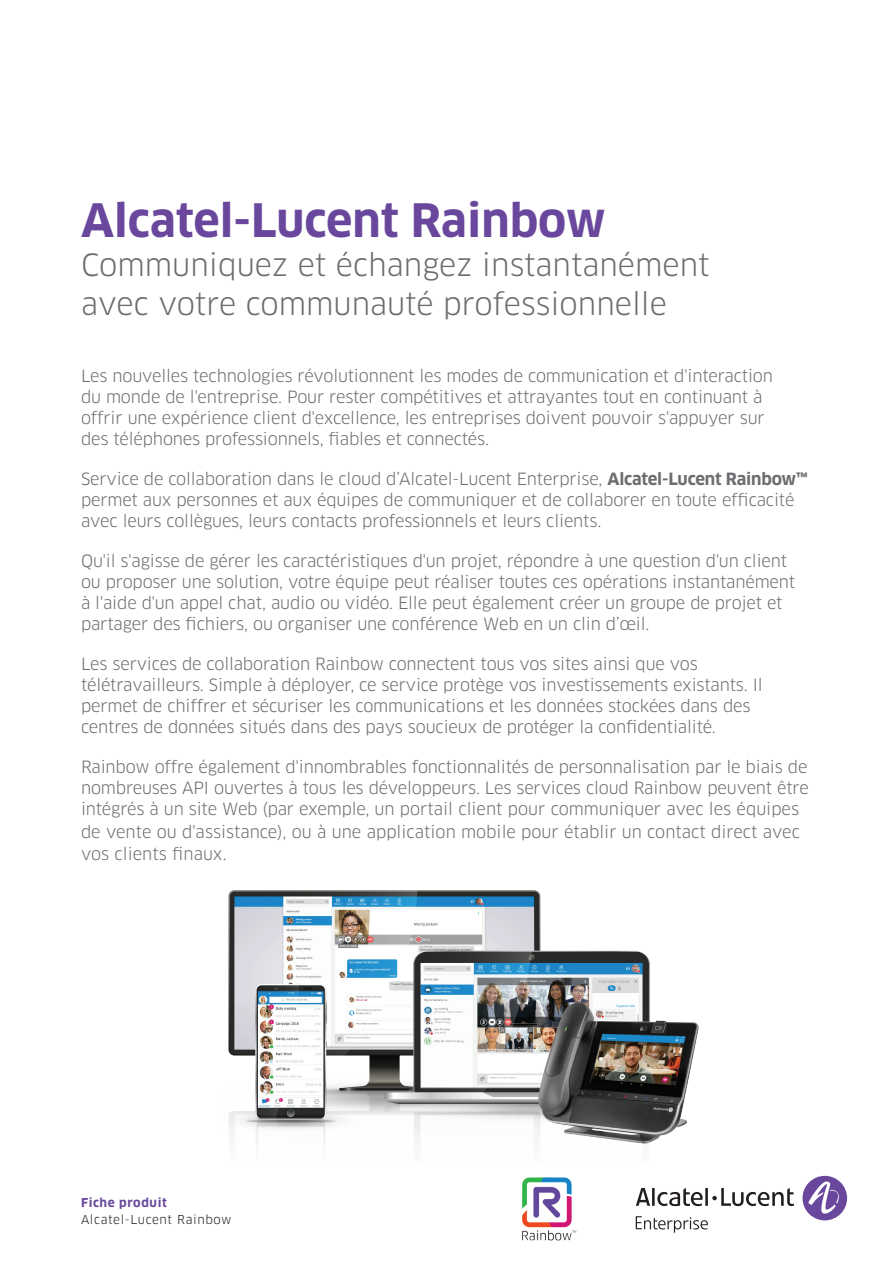
<style>
.page{position:relative;width:893px;height:1263px;background:#fff}
.page>*{position:absolute;margin:0;border:0;box-sizing:border-box;transform-origin:0 0}
.t1{font:700 45px "Clan OT";color:#69479c}
.t2{font:30px/39px "Clan OT";color:#6c6d70}
.t3{font:16.5px/21px "Clan OT";letter-spacing:-.01em;color:#6c6d70}
.t4{font:12px "Clan OT";letter-spacing:.05em;color:#231f20}
.t5{font:700 12px "Clan OT";letter-spacing:.05em;color:#69479c}
.s1{font-weight:700}
</style>
<div class="page">
<div style="left:802px;top:1176px;width:45px;height:44px;background:#69479c;border-radius:50%"></div>
<svg style="left:808px;top:1181px;width:34px;height:33px"></svg>
<svg style="left:636px;top:1188px;width:158px;height:18px"></svg>
<svg style="left:636px;top:1216px;width:72px;height:16px"></svg>
<img style="left:228px;top:891px;width:471px;height:258px">
<img style="left:522px;top:1177px;width:55px;height:64px">
<h1 class="t1" style="left:81px;top:195px;width:526px">Alcatel-Lucent Rainbow</h1>
<h2 class="t2" style="left:81px;top:246px;width:630px">Communiquez et échangez instantanément avec votre communauté professionnelle</h2>
<p class="t3" style="left:81px;top:365px;width:693px">Les nouvelles technologies révolutionnent les modes de communication et d'interaction du monde de l'entreprise. Pour rester compétitives et attrayantes tout en continuant à offrir une expérience client d'excellence, les entreprises doivent pouvoir s'appuyer sur des téléphones professionnels, fiables et connectés.</p>
<p class="t3" style="left:81px;top:468px;width:728px">Service de collaboration dans le cloud d’Alcatel-Lucent Enterprise, <span class="s1">Alcatel-Lucent Rainbow™ </span>permet aux personnes et aux équipes de communiquer et de collaborer en toute efficacité avec leurs collègues, leurs contacts professionnels et leurs clients.</p>
<p class="t3" style="left:81px;top:550px;width:716px">Qu'il s'agisse de gérer les caractéristiques d'un projet, répondre à une question d'un client ou proposer une solution, votre équipe peut réaliser toutes ces opérations instantanément à l'aide d'un appel chat, audio ou vidéo. Elle peut également créer un groupe de projet et partager des fichiers, ou organiser une conférence Web en un clin d’œil.</p>
<p class="t3" style="left:81px;top:654px;width:683px">Les services de collaboration Rainbow connectent tous vos sites ainsi que vos télétravailleurs. Simple à déployer, ce service protège vos investissements existants. Il permet de chiffrer et sécuriser les communications et les données stockées dans des centres de données situés dans des pays soucieux de protéger la confidentialité.</p>
<p class="t3" style="left:81px;top:757px;width:729px;text-align:justify">Rainbow offre également d'innombrables fonctionnalités de personnalisation par le biais de nombreuses API ouvertes à tous les développeurs. Les services cloud Rainbow peuvent être intégrés à un site Web (par exemple, un portail client pour communiquer avec les équipes</p>
<p class="t3" style="left:81px;top:820px;width:720px;line-height:22.5px">de vente ou d'assistance), ou à une application mobile pour établir un contact direct avec vos clients finaux.</p>
<p class="t5" style="left:81px;top:1196px;width:87px">Fiche produit</p>
<p class="t4" style="left:81px;top:1212px;width:152px">Alcatel-Lucent Rainbow</p>
</div>
